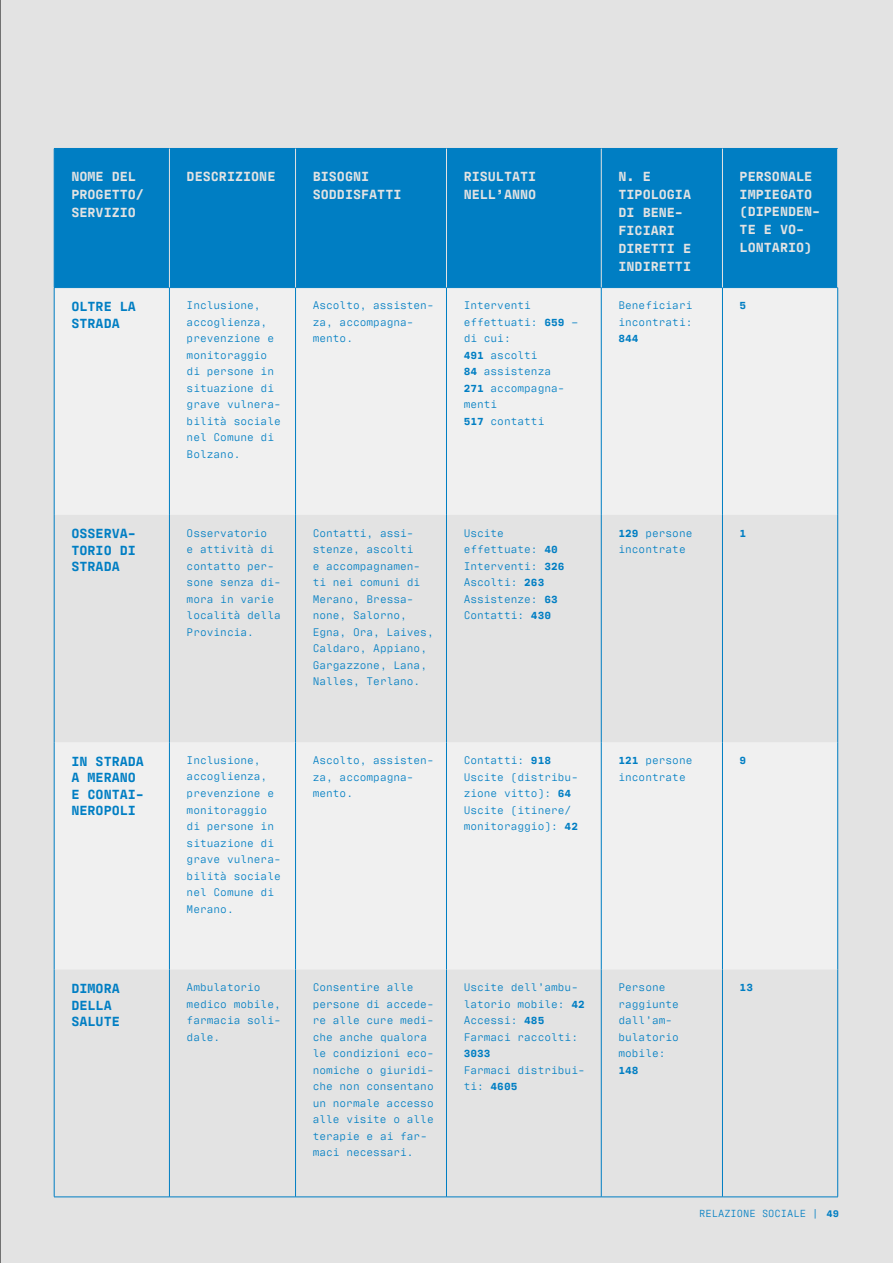
<style>
.page{position:relative;width:893px;height:1263px;background:#e3e3e3}
.page>*{position:absolute;margin:0;border:0;box-sizing:border-box;transform-origin:0 0}
.t1{font:700 13.5px/18px "Antarctican Mono";color:#e3e3e3}
.t2{font:700 13.5px/16.5px "Antarctican Mono";color:#007ec3}
.t3{font:11.25px/16.5px "Antarctican Mono";color:#007ec3}
.t4{font:700 11.25px "Antarctican Mono";color:#007ec3}
.t5{font:10.5px "Antarctican Mono";color:#007ec3}
.s1{font-weight:700}
</style>
<div class="page">
<hr style="left:0;top:0;width:1px;height:1263px;background:#000">
<div style="left:55px;top:149px;width:782px;height:138px;background:#007ec3"></div>
<svg style="left:55px;top:288px;width:782px;height:681px;fill:#f0f0f0"></svg>
<hr style="left:54px;top:148px;width:115px;height:1px;background:#007ec3">
<hr style="left:54px;top:149px;width:1px;height:138px;background:#007ec3">
<hr style="left:169px;top:148px;width:127px;height:1px;background:#007ec3">
<hr style="left:296px;top:148px;width:150px;height:1px;background:#007ec3">
<hr style="left:446px;top:148px;width:155px;height:1px;background:#007ec3">
<hr style="left:601px;top:148px;width:121px;height:1px;background:#007ec3">
<hr style="left:722px;top:148px;width:116px;height:1px;background:#007ec3">
<hr style="left:54px;top:287px;width:115px;height:1px;background:#007ec3">
<hr style="left:54px;top:288px;width:1px;height:227px;background:#007ec3">
<hr style="left:169px;top:287px;width:127px;height:1px;background:#007ec3">
<hr style="left:169px;top:288px;width:1px;height:227px;background:#007ec3">
<hr style="left:296px;top:287px;width:150px;height:1px;background:#007ec3">
<hr style="left:295px;top:288px;width:1px;height:227px;background:#007ec3">
<hr style="left:446px;top:287px;width:155px;height:1px;background:#007ec3">
<hr style="left:446px;top:288px;width:1px;height:227px;background:#007ec3">
<hr style="left:601px;top:287px;width:121px;height:1px;background:#007ec3">
<hr style="left:601px;top:288px;width:1px;height:227px;background:#007ec3">
<hr style="left:722px;top:287px;width:116px;height:1px;background:#007ec3">
<hr style="left:837px;top:288px;width:1px;height:227px;background:#007ec3">
<hr style="left:54px;top:515px;width:1px;height:227px;background:#007ec3">
<hr style="left:169px;top:515px;width:1px;height:227px;background:#007ec3">
<hr style="left:295px;top:515px;width:1px;height:227px;background:#007ec3">
<hr style="left:446px;top:515px;width:1px;height:227px;background:#007ec3">
<hr style="left:601px;top:515px;width:1px;height:227px;background:#007ec3">
<hr style="left:837px;top:515px;width:1px;height:227px;background:#007ec3">
<hr style="left:54px;top:742px;width:1px;height:227px;background:#007ec3">
<hr style="left:169px;top:742px;width:1px;height:227px;background:#007ec3">
<hr style="left:295px;top:742px;width:1px;height:227px;background:#007ec3">
<hr style="left:446px;top:742px;width:1px;height:227px;background:#007ec3">
<hr style="left:601px;top:742px;width:1px;height:227px;background:#007ec3">
<hr style="left:837px;top:742px;width:1px;height:227px;background:#007ec3">
<hr style="left:54px;top:969px;width:1px;height:228px;background:#007ec3">
<hr style="left:169px;top:969px;width:1px;height:228px;background:#007ec3">
<hr style="left:295px;top:969px;width:1px;height:228px;background:#007ec3">
<hr style="left:446px;top:969px;width:1px;height:228px;background:#007ec3">
<hr style="left:601px;top:969px;width:1px;height:228px;background:#007ec3">
<hr style="left:837px;top:969px;width:1px;height:228px;background:#007ec3">
<hr style="left:54px;top:1196px;width:115px;height:1px;background:#007ec3">
<hr style="left:169px;top:1196px;width:127px;height:1px;background:#007ec3">
<hr style="left:296px;top:1196px;width:150px;height:1px;background:#007ec3">
<hr style="left:446px;top:1196px;width:155px;height:1px;background:#007ec3">
<hr style="left:601px;top:1196px;width:121px;height:1px;background:#007ec3">
<hr style="left:722px;top:1196px;width:116px;height:1px;background:#007ec3">
<hr style="left:169px;top:149px;width:1px;height:138px;background:#e3e3e3">
<hr style="left:295px;top:149px;width:1px;height:138px;background:#e3e3e3">
<hr style="left:446px;top:149px;width:1px;height:138px;background:#e3e3e3">
<hr style="left:722px;top:288px;width:1px;height:227px;background:#007ec3">
<hr style="left:722px;top:515px;width:1px;height:227px;background:#007ec3">
<hr style="left:722px;top:742px;width:1px;height:227px;background:#007ec3">
<hr style="left:722px;top:969px;width:1px;height:228px;background:#007ec3">
<hr style="left:601px;top:149px;width:1px;height:138px;background:#e3e3e3">
<hr style="left:722px;top:149px;width:1px;height:138px;background:#e3e3e3">
<p class="t1" style="left:71px;top:166px;width:74px">NOME DEL<br>PROGETTO/<br>SERVIZIO</p>
<p class="t1" style="left:187px;top:166px;width:90px">DESCRIZIONE</p>
<p class="t1" style="left:313px;top:166px;width:90px">BISOGNI<br>SODDISFATTI</p>
<p class="t1" style="left:464px;top:166px;width:74px">RISULTATI<br>NELL’ANNO</p>
<p class="t1" style="left:618px;top:166px;width:74px">N. E<br>TIPOLOGIA<br>DI BENE-<br>FICIARI<br>DIRETTI E<br>INDIRETTI</p>
<p class="t1" style="left:740px;top:165px;width:82px">PERSONALE<br>IMPIEGATO (DIPENDEN-<br>TE E VO-<br>LONTARIO)</p>
<p class="t2" style="left:71px;top:297px;width:66px">OLTRE LA<br>STRADA</p>
<p class="t3" style="left:187px;top:296px;width:96px">Inclusione, accoglienza, prevenzione e monitoraggio di persone in situazione di grave vulnera&shy;bilità sociale nel Comune di<br>Bolzano.</p>
<p class="t3" style="left:313px;top:296px;width:122px">Ascolto, assisten&shy;za, accompagna&shy;mento.</p>
<p class="t3" style="left:464px;top:296px;width:116px">Interventi effettuati: <span class="s1">659</span> – di cui:<br><span class="s1">491</span> ascolti<br><span class="s1">84</span> assistenza<br><span class="s1">271</span> accompagna&shy;menti<br><span class="s1">517</span> contatti</p>
<p class="t3" style="left:618px;top:296px;width:76px">Beneficiari incontrati:</p>
<p class="t4" style="left:740px;top:297px;width:8px">5</p>
<p class="t4" style="left:618px;top:330px;width:22px">844</p>
<p class="t2" style="left:71px;top:524px;width:66px;text-align:justify">OSSERVA-TORIO DI STRADA</p>
<p class="t3" style="left:187px;top:523px;width:96px">Osservatorio<br>e attività di contatto per&shy;sone senza di&shy;mora in varie località della<br>Provincia.</p>
<p class="t3" style="left:313px;top:523px;width:122px">Contatti, assi&shy;stenze, ascolti<br>e accompagnamen&shy;ti nei comuni di<br>Merano, Bressa&shy;none, Salorno,<br>Egna, Ora, Laives,<br>Caldaro, Appiano,<br>Gargazzone, Lana,<br>Nalles, Terlano.</p>
<p class="t3" style="left:464px;top:523px;width:102px">Uscite effettuate: <span class="s1">40<br></span>Interventi: <span class="s1">326<br></span>Ascolti: <span class="s1">263<br></span>Assistenze: <span class="s1">63<br></span>Contatti: <span class="s1">430</span></p>
<p class="t3" style="left:618px;top:524px;width:76px"><span class="s1">129</span> persone incontrate</p>
<p class="t4" style="left:740px;top:524px;width:8px">1</p>
<p class="t2" style="left:71px;top:751px;width:74px">IN STRADA<br>A MERANO<br>E CONTAI-<br>NEROPOLI</p>
<p class="t3" style="left:187px;top:751px;width:96px">Inclusione, accoglienza, prevenzione e monitoraggio di persone in situazione di grave vulnera&shy;bilità sociale nel Comune di<br>Merano.</p>
<p class="t3" style="left:313px;top:751px;width:122px">Ascolto, assisten&shy;za, accompagna&shy;mento.</p>
<p class="t3" style="left:464px;top:751px;width:116px">Contatti: <span class="s1">918<br></span>Uscite (distribu&shy;zione vitto): <span class="s1">64<br></span>Uscite (itinere/ monitoraggio): <span class="s1">42</span></p>
<p class="t3" style="left:618px;top:751px;width:76px"><span class="s1">121</span> persone incontrate</p>
<p class="t4" style="left:740px;top:751px;width:8px">9</p>
<p class="t2" style="left:71px;top:979px;width:50px">DIMORA<br>DELLA<br>SALUTE</p>
<p class="t3" style="left:187px;top:978px;width:96px">Ambulatorio medico mobile, farmacia soli&shy;dale.</p>
<p class="t3" style="left:313px;top:978px;width:122px">Consentire alle persone di accede&shy;re alle cure medi&shy;che anche qualora le condizioni eco&shy;nomiche o giuridi&shy;che non consentano un normale accesso alle visite o alle terapie e ai far&shy;maci necessari.</p>
<p class="t3" style="left:464px;top:978px;width:123px">Uscite dell’ambu&shy;latorio mobile: <span class="s1">42<br></span>Accessi: <span class="s1">485<br></span>Farmaci raccolti:</p>
<p class="t4" style="left:464px;top:1045px;width:28px">3033</p>
<p class="t3" style="left:464px;top:1061px;width:123px">Farmaci distribui&shy;ti: <span class="s1">4605</span></p>
<p class="t3" style="left:618px;top:978px;width:62px">Persone raggiunte dall’am&shy;bulatorio mobile:</p>
<p class="t4" style="left:618px;top:1061px;width:22px">148</p>
<p class="t4" style="left:740px;top:979px;width:15px">13</p>
<p class="t5" style="left:699px;top:1206px;width:141px">RELAZIONE SOCIALE | <span class="s1">49</span></p>
</div>
